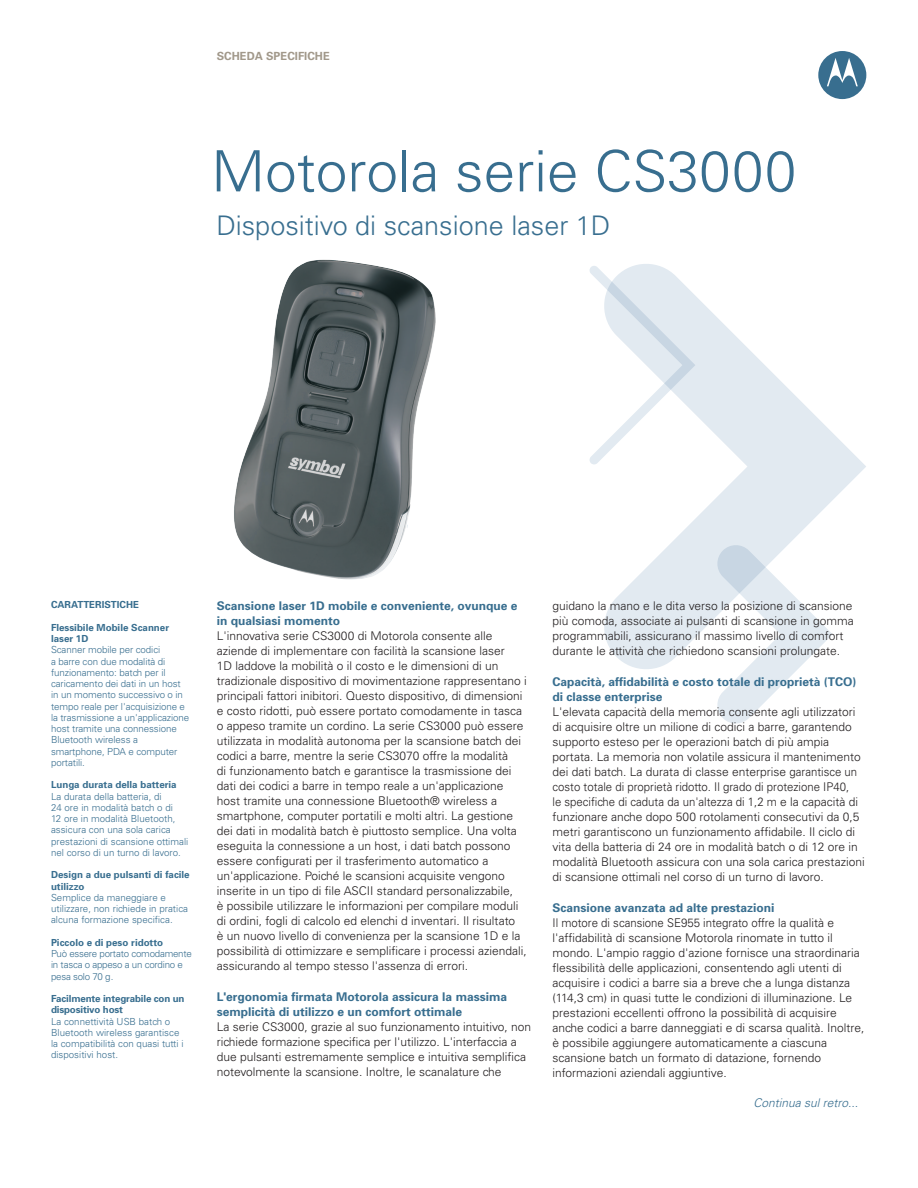
<style>
.page{position:relative;width:918px;height:1188px;background:#fff}
.page>*{position:absolute;margin:0;border:0;box-sizing:border-box;transform-origin:0 0}
.t1{font:300 57px "Univers";color:#386e8f}
.t2{font:300 27px "Univers";color:#386e8f}
.t3{font:300 12px/15px "Univers";color:#231f20}
.t4{font:300 12px/15px "Univers";color:#231f20;scale:.95 1}
.t5{font:700 12px/15px "Univers 65";color:#386e8f}
.t6{font:italic 300 12px "Univers";color:#386e8f}
.t7{font:700 11.25px "Univers 65";color:#a1988a}
.t8{font:300 9.75px/11.2px "Univers";letter-spacing:-.01em;color:#386e8f}
.t9{font:700 9.75px/11.2px "Univers 65";color:#386e8f}
</style>
<div class="page">
<svg style="left:604px;top:264px;width:262px;height:405px"></svg>
<svg style="left:716px;top:544px;width:117px;height:180px"></svg>
<svg style="left:589px;top:265px;width:106px;height:200px"></svg>
<img style="left:234px;top:260px;width:202px;height:320px">
<svg style="left:818px;top:51px;width:48px;height:48px"></svg>
<p class="t7" style="left:217px;top:49px;width:99px">Scheda SPECIFICHE</p>
<h1 class="t1" style="left:211px;top:137px;width:587px">Motorola serie CS3000</h1>
<h2 class="t2" style="left:216px;top:209px;width:396px">Dispositivo di scansione laser 1D</h2>
<p class="t9" style="left:51px;top:599px;width:76px">CARATTERISTICHE</p>
<p class="t9" style="left:51px;top:621px;width:120px">Flessibile Mobile Scanner laser 1D</p>
<p class="t8" style="left:51px;top:644px;width:140px">Scanner mobile per codici<br>a barre con due modalità di funzionamento: batch per il caricamento dei dati in un host in un momento successivo o in tempo reale per l'acquisizione e la trasmissione a un'applicazione host tramite una connessione<br>Bluetooth wireless a smartphone, PDA e computer portatili.</p>
<p class="t9" style="left:51px;top:779px;width:127px">Lunga durata della batteria</p>
<p class="t8" style="left:51px;top:791px;width:139px">La durata della batteria, di<br>24 ore in modalità batch o di<br>12 ore in modalità Bluetooth, assicura con una sola carica prestazioni di scansione ottimali nel corso di un turno di lavoro.</p>
<p class="t9" style="left:51px;top:869px;width:140px">Design a due pulsanti di facile utilizzo</p>
<p class="t8" style="left:51px;top:892px;width:139px">Semplice da maneggiare e utilizzare, non richiede in pratica alcuna formazione specifica.</p>
<p class="t9" style="left:51px;top:936px;width:114px">Piccolo e di peso ridotto</p>
<p class="t8" style="left:51px;top:948px;width:142px">Può essere portato comodamente in tasca o appeso a un cordino e pesa solo 70 g.</p>
<p class="t9" style="left:51px;top:993px;width:135px">Facilmente integrabile con un dispositivo host</p>
<p class="t8" style="left:51px;top:1016px;width:134px">La connettività USB batch o<br>Bluetooth wireless garantisce la compatibilità con quasi tutti i dispositivi host.</p>
<p class="t5" style="left:217px;top:598px;width:302px">Scansione laser 1D mobile e conveniente, ovunque e in qualsiasi momento</p>
<p class="t3" style="left:217px;top:628px;width:312px">L'innovativa serie CS3000 di Motorola consente alle aziende di implementare con facilità la scansione laser<br>1D laddove la mobilità o il costo e le dimensioni di un tradizionale dispositivo di movimentazione rappresentano i principali fattori inibitori. Questo dispositivo, di dimensioni e costo ridotti, può essere portato comodamente in tasca o appeso tramite un cordino. La serie CS3000 può essere utilizzata in modalità autonoma per la scansione batch dei codici a barre, mentre la serie CS3070 offre la modalità<br>di funzionamento batch e garantisce la trasmissione dei dati dei codici a barre in tempo reale a un'applicazione host tramite una connessione Bluetooth® wireless a smartphone, computer portatili e molti altri. La gestione dei dati in modalità batch è piuttosto semplice. Una volta eseguita la connessione a un host, i dati batch possono essere configurati per il trasferimento automatico a un'applicazione. Poiché le scansioni acquisite vengono inserite in un tipo di file ASCII standard personalizzabile,<br>è possibile utilizzare le informazioni per compilare moduli di ordini, fogli di calcolo ed elenchi d inventari. Il risultato<br>è un nuovo livello di convenienza per la scansione 1D e la possibilità di ottimizzare e semplificare i processi aziendali, assicurando al tempo stesso l'assenza di errori.</p>
<p class="t5" style="left:217px;top:989px;width:292px">L'ergonomia firmata Motorola assicura la massima semplicità di utilizzo e un comfort ottimale</p>
<p class="t3" style="left:217px;top:1020px;width:316px">La serie CS3000, grazie al suo funzionamento intuitivo, non richiede formazione specifica per l'utilizzo. L'interfaccia a due pulsanti estremamente semplice e intuitiva semplifica notevolmente la scansione. Inoltre, le scanalature che</p>
<p class="t3" style="left:553px;top:598px;width:303px">guidano la mano e le dita verso la posizione di scansione più comoda, associate ai pulsanti di scansione in gomma programmabili, assicurano il massimo livello di comfort durante le attività che richiedono scansioni prolungate.</p>
<p class="t5" style="left:553px;top:674px;width:306px">Capacità, affidabilità e costo totale di proprietà (TCO) di classe enterprise</p>
<p class="t3" style="left:553px;top:704px;width:314px">L'elevata capacità della memoria consente agli utilizzatori di acquisire oltre un milione di codici a barre, garantendo supporto esteso per le operazioni batch di più ampia portata. La memoria non volatile assicura il mantenimento dei dati batch. La durata di classe enterprise garantisce un costo totale di proprietà ridotto. Il grado di protezione IP40,<br>le specifiche di caduta da un'altezza di 1,2 m e la capacità di funzionare anche dopo 500 rotolamenti consecutivi da 0,5 metri garantiscono un funzionamento affidabile. Il ciclo di vita della batteria di 24 ore in modalità batch o di 12 ore in modalità Bluetooth assicura con una sola carica prestazioni di scansione ottimali nel corso di un turno di lavoro.</p>
<p class="t5" style="left:553px;top:900px;width:224px">Scansione avanzata ad alte prestazioni</p>
<p class="t4" style="left:553px;top:916px;width:330px">Il motore di scansione SE955 integrato offre la qualità e l'affidabilità di scansione Motorola rinomate in tutto il mondo. L'ampio raggio d'azione fornisce una straordinaria flessibilità delle applicazioni, consentendo agli utenti di acquisire i codici a barre sia a breve che a lunga distanza (114,3 cm) in quasi tutte le condizioni di illuminazione. Le prestazioni eccellenti offrono la possibilità di acquisire anche codici a barre danneggiati e di scarsa qualità. Inoltre, è possibile aggiungere automaticamente a ciascuna scansione batch un formato di datazione, fornendo informazioni aziendali aggiuntive.</p>
<p class="t6" style="left:753px;top:1095px;width:106px">Continua sul retro...</p>
</div>
